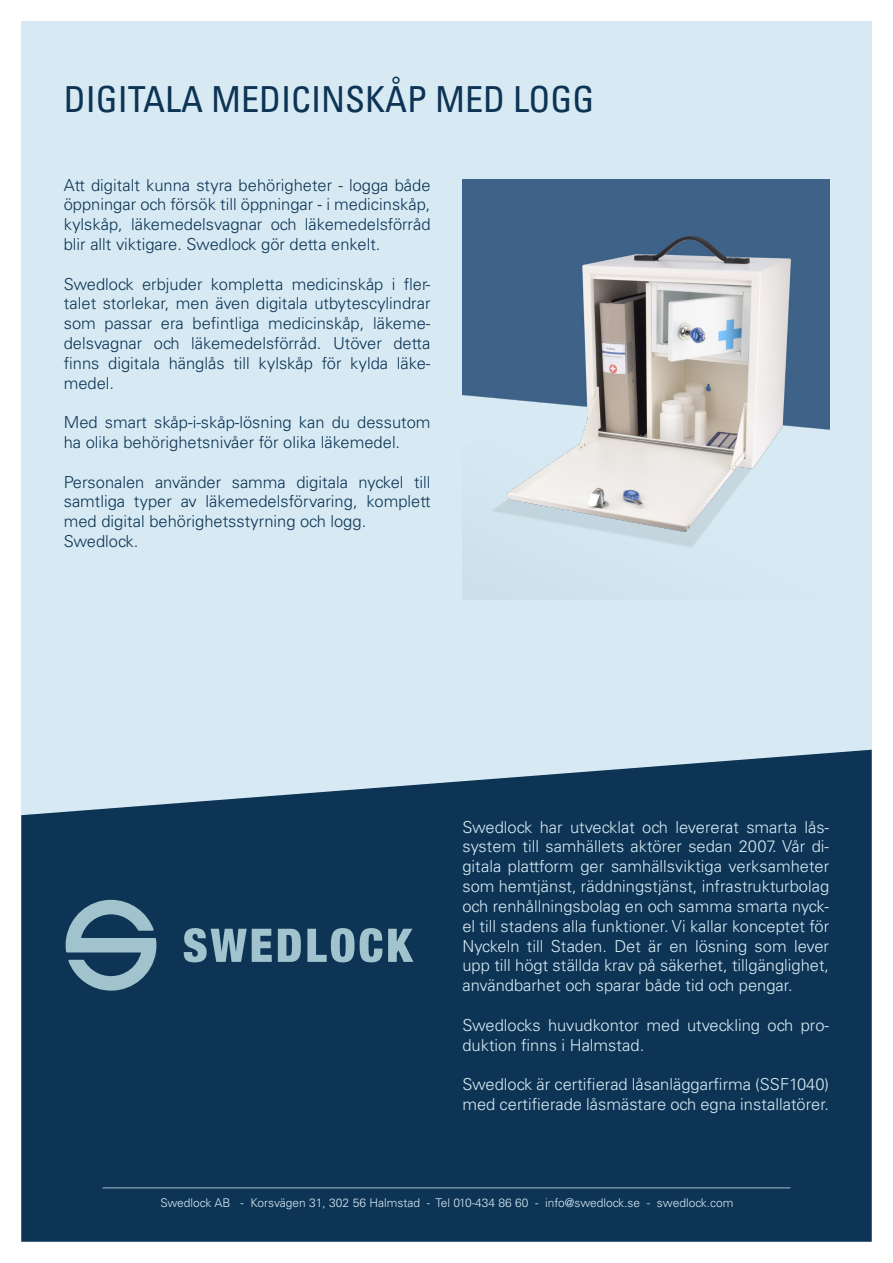
<style>
.page{position:relative;width:893px;height:1263px;background:#fff}
.page>*{position:absolute;margin:0;border:0;box-sizing:border-box;transform-origin:0 0}
.t1{font:condensed 36px "Univers";color:#0d3454}
.t2{font:300 16.5px/19.8px "Univers LT Std";color:#0d3454;text-align:justify}
.t3{font:300 16.5px/19.8px "Univers LT Std";color:#d7eaf4}
.t4{font:300 12px "Univers LT Std";color:#d7eaf4}
</style>
<div class="page">
<div style="left:21px;top:21px;width:851px;height:1221px;background:#d7eaf4"></div>
<svg style="left:21px;top:750px;width:851px;height:492px;background:#1b405f"></svg>
<svg style="left:66px;top:900px;width:90px;height:91px;background:#577c91"></svg>
<svg style="left:184px;top:928px;width:88px;height:34px;background:#678c9e"></svg>
<svg style="left:278px;top:929px;width:23px;height:33px"></svg>
<svg style="left:307px;top:928px;width:75px;height:34px;background:#608498"></svg>
<svg style="left:388px;top:929px;width:25px;height:33px"></svg>
<img style="left:462px;top:179px;width:367px;height:421px">
<hr style="left:103px;top:1187px;width:687px;height:1px;background:#a0c3cd">
<h1 class="t1" style="left:64px;top:76px;width:532px">DIGITALA MEDICINSKÅP MED LOGG</h1>
<p class="t2" style="left:64px;top:175px;width:368px">Att digitalt kunna styra behörigheter - logga både öppningar och försök till öppningar - i medicinskåp, kylskåp, läkemedelsvagnar och läkemedelsförråd blir allt viktigare. Swedlock gör detta enkelt.</p>
<p class="t2" style="left:64px;top:274px;width:368px">Swedlock erbjuder kompletta medicinskåp i fler&shy;talet storlekar, men även digitala utbytescylindrar som passar era befintliga medicinskåp, läkeme&shy;delsvagnar och läkemedelsförråd. Utöver detta finns digitala hänglås till kylskåp för kylda läke&shy;medel.</p>
<p class="t2" style="left:64px;top:412px;width:368px">Med smart skåp-i-skåp-lösning kan du dessutom ha olika behörighetsnivåer för olika läkemedel.</p>
<p class="t2" style="left:64px;top:472px;width:368px;text-align:left">Personalen använder samma digitala nyckel till samtliga typer av läkemedelsförvaring, komplett med digital behörighetsstyrning och logg.<br>Swedlock.</p>
<p class="t3" style="left:462px;top:817px;width:368px;text-align:justify">Swedlock har utvecklat och levererat smarta lås&shy;system till samhällets aktörer sedan 2007. Vår di&shy;gitala plattform ger samhällsviktiga verksamheter som hemtjänst, räddningstjänst, infrastrukturbolag och renhållningsbolag en och samma smarta nyck&shy;el till stadens alla funktioner. Vi kallar konceptet för Nyckeln till Staden. Det är en lösning som lever upp till högt ställda krav på säkerhet, tillgänglighet, användbarhet och sparar både tid och pengar.</p>
<p class="t3" style="left:462px;top:1015px;width:368px">Swedlocks huvudkontor med utveckling och pro&shy;duktion finns i Halmstad.</p>
<p class="t3" style="left:462px;top:1074px;width:368px">Swedlock är certifierad låsanläggarfirma (SSF1040) med certifierade låsmästare och egna installatörer.</p>
<p class="t4" style="left:160px;top:1195px;width:574px">Swedlock AB - Korsvägen 31, 302 56 Halmstad - Tel 010-434 86 60 - info@swedlock.se - swedlock.com</p>
</div>
